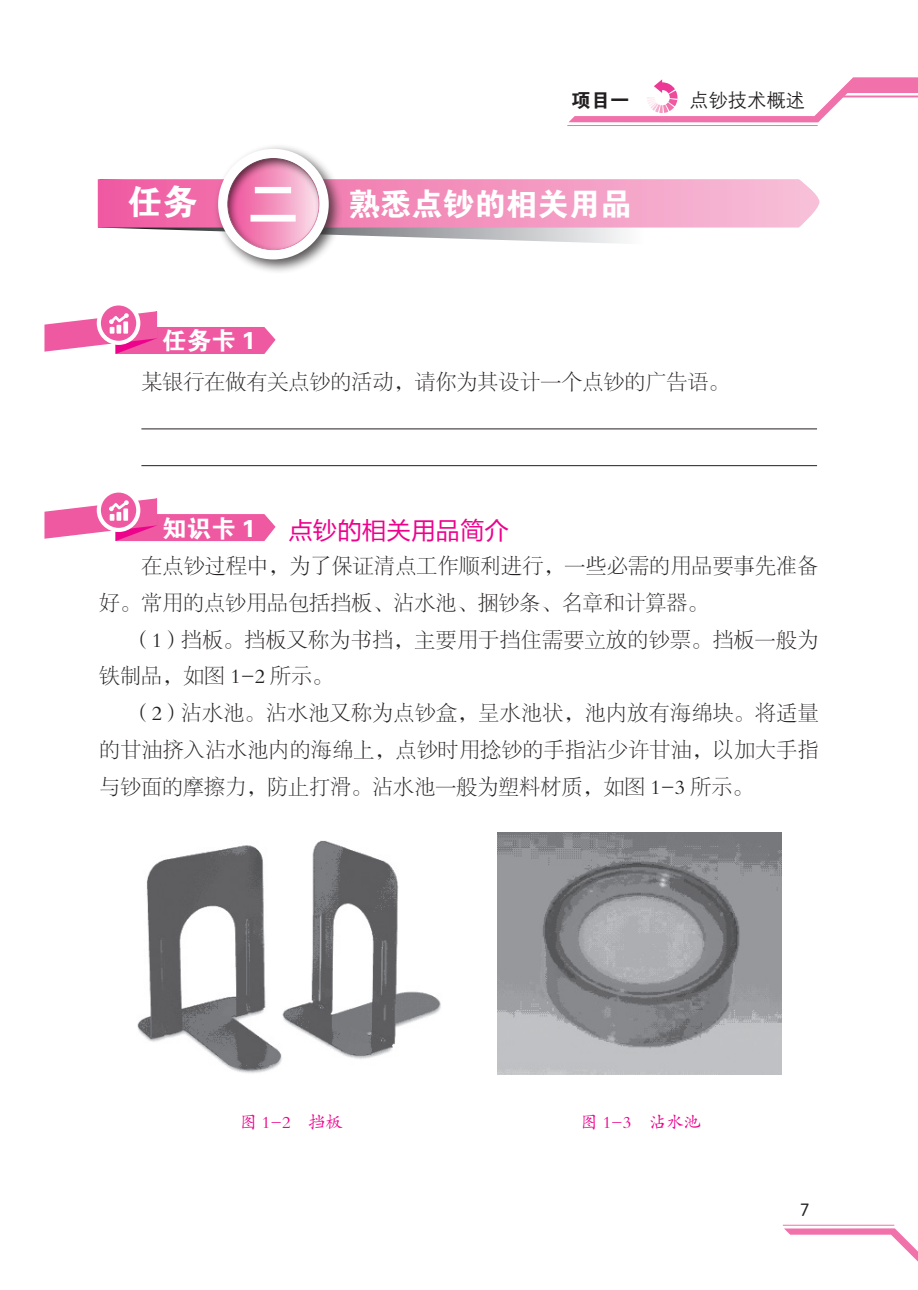
<style>
.page{position:relative;width:918px;height:1290px;background:#fff}
.page>*{position:absolute;margin:0;border:0;box-sizing:border-box;transform-origin:0 0}
.t1{font:31.5px "FZDHTK GBK1 0";color:#fff}
.t2{font:24.5px "FZLTHK GBK1 0";color:#ed028c}
.t3{font:24.5px "FZDHTJW GB1 0";color:#fff}
.t4{font:21px/36.8px "FZSYK GBK1 0";letter-spacing:.01em;color:#231f20}
.t5{font:19.25px "FZZDXK GBK1 0";color:#231f20}
.t6{font:19.25px "FZDHTK GBK1 0";color:#231f20}
.t7{font:17.5px "FZKTJW GB1 0";color:#ed028c}
.t8{font:17.5px "FZY3 K GBK1 0";color:#231f20}
.s1{font-size:35px}
.s2{font-family:"FZDHTJW GB1 0";font-size:52.5px}
</style>
<div class="page">
<hr style="left:567px;top:125px;width:250px;height:1px;background:#f171ab">
<svg style="left:569px;top:77px;width:349px;height:45px"></svg>
<svg style="left:784px;top:1228px;width:134px;height:34px"></svg>
<hr style="left:783px;top:1225px;width:111px;height:1px;background:#f171ab">
<svg style="left:115px;top:200px;width:705px;height:43px"></svg>
<svg style="left:98px;top:179px;width:721px;height:49px;background:#f295bf"></svg>
<div style="left:213px;top:144px;width:130px;height:130px;background:#231f20;opacity:.75"></div>
<div style="left:218px;top:149px;width:111px;height:110px;background:#fff;border-radius:50%"></div>
<div style="left:227px;top:155px;width:94px;height:96px;background:#231f20;opacity:.75"></div>
<hr style="left:141px;top:429px;width:676px;height:1px;background:#231f20">
<hr style="left:141px;top:465px;width:676px;height:1px;background:#231f20">
<img style="left:137px;top:840px;width:304px;height:234px">
<img style="left:497px;top:832px;width:284px;height:243px">
<div style="left:101px;top:305px;width:35px;height:36px;background:#ef59a1;border-radius:50%"></div>
<svg style="left:44px;top:311px;width:232px;height:43px"></svg>
<svg style="left:101px;top:492px;width:35px;height:36px"></svg>
<svg style="left:44px;top:498px;width:232px;height:43px"></svg>
<p class="t6" style="left:571px;top:90px;width:59px">项目一</p>
<p class="t5" style="left:689px;top:89px;width:117px">点钞技术概述</p>
<h1 class="t1" style="left:127px;top:187px;width:506px"><span class="s1">任务</span> <span class="s2">二</span> 熟悉点钞的相关用品</h1>
<p class="t3" style="left:162px;top:327px;width:95px">任务卡 1</p>
<p class="t4" style="left:141px;top:364px;width:590px">某银行在做有关点钞的活动，请你为其设计一个点钞的广告语。</p>
<p class="t3" style="left:162px;top:514px;width:95px">知识卡 1</p>
<p class="t2" style="left:288px;top:517px;width:222px">点钞的相关用品简介</p>
<p class="t4" style="left:99px;top:548px;width:721px;text-indent:42px">在点钞过程中，为了保证清点工作顺利进行，一些必需的用品要事先准备好。常用的点钞用品包括挡板、沾水池、捆钞条、名章和计算器。</p>
<p class="t4" style="left:99px;top:621px;width:721px;text-indent:32px">（1）挡板。挡板又称为书挡，主要用于挡住需要立放的钞票。挡板一般为铁制品，如图 1-2 所示。</p>
<p class="t4" style="left:99px;top:695px;width:721px;text-align:justify;text-indent:32px">（2）沾水池。沾水池又称为点钞盒，呈水池状，池内放有海绵块。将适量的甘油挤入沾水池内的海绵上，点钞时用捻钞的手指沾少许甘油，以加大手指与钞面的摩擦力，防止打滑。沾水池一般为塑料材质，如图 1-3 所示。</p>
<p class="t7" style="left:240px;top:1113px;width:105px">图 1-2 挡板</p>
<p class="t7" style="left:580px;top:1113px;width:122px">图 1-3 沾水池</p>
<p class="t8" style="left:800px;top:1200px;width:10px">7</p>
</div>
